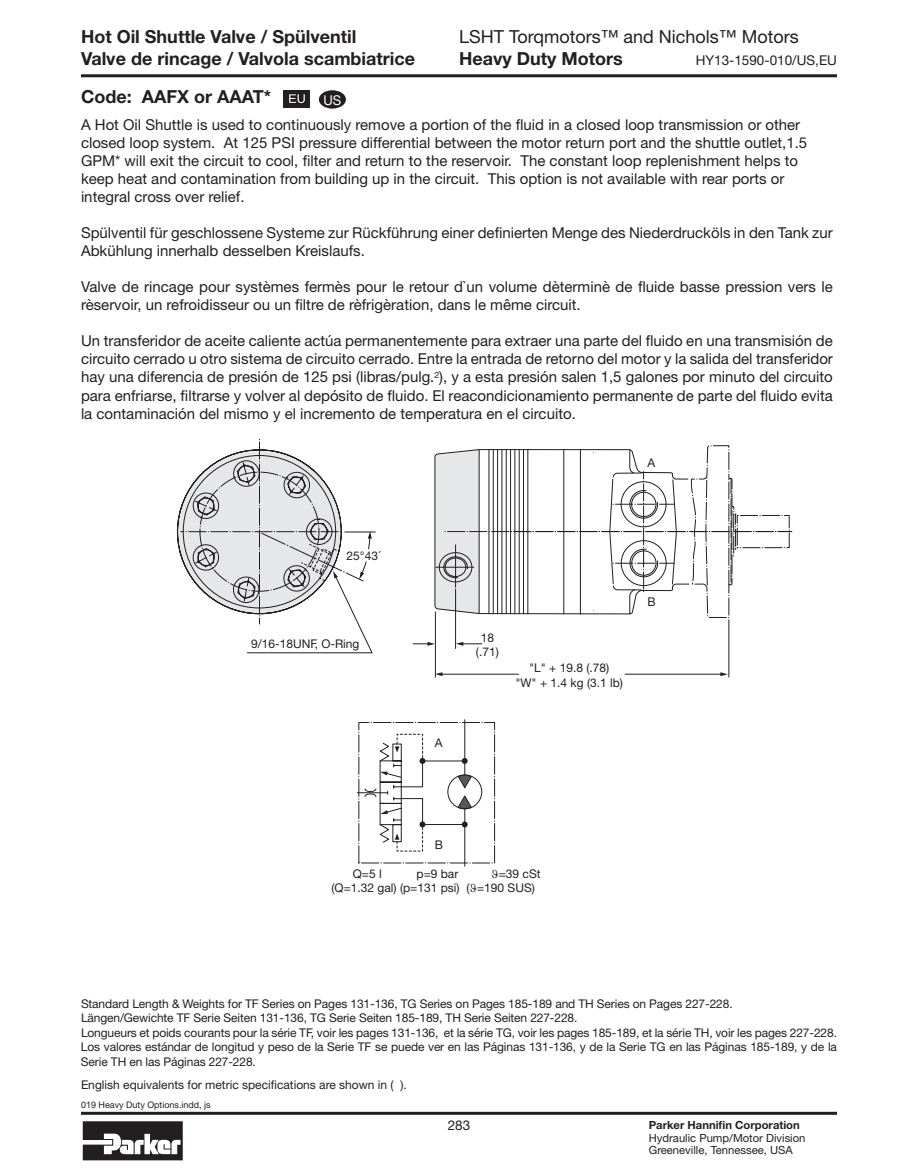
<style>
.page{position:relative;width:918px;height:1175px;background:#fff}
.page>*{position:absolute;margin:0;border:0;box-sizing:border-box;transform-origin:0 0}
.Kapitelüberschrift{font:700 18px "Helvetica Neue LT Std";color:#231f20}
.t1{font:18px "Helvetica Neue LT Std";color:#231f20}
.Subhead_1{font:700 18px "Helvetica Neue LT Std";color:#231f20}
.Fließtext{font:15px/18px "Helvetica Neue LT Std";color:#231f20}
.t2{font:13.5px "Helvetica Neue LT Std";color:#231f20}
.t3{font:13.5px "Helvetica Neue LT Std";color:#fff}
.Headline{font:12px/14.4px "Helvetica Neue LT Std";letter-spacing:-.01em;color:#231f20;text-align:center}
.Grafiken-Tabellen{font:12px "Helvetica Neue LT Std";color:#231f20}
.t4{font:11.25px/12.8px "Helvetica Neue LT Std";color:#231f20}
.t5{font:700 11.25px "Helvetica Neue LT Std";color:#231f20}
.t6{font:9px "Helvetica Neue LT Std";color:#231f20}
</style>
<div class="page">
<hr style="left:81px;top:74px;width:756px;height:3px;background:#231f20">
<hr style="left:81px;top:1111px;width:756px;height:3px;background:#231f20">
<svg style="left:83px;top:1121px;width:100px;height:39px"></svg>
<svg style="left:177px;top:439px;width:199px;height:214px"></svg>
<hr style="left:625px;top:674px;width:98px;height:1px;background:#231f20">
<svg style="left:720px;top:672px;width:8px;height:4px"></svg>
<hr style="left:440px;top:674px;width:78px;height:1px;background:#231f20">
<svg style="left:436px;top:672px;width:7px;height:4px"></svg>
<hr style="left:435px;top:612px;width:1px;height:65px;background:#231f20">
<hr style="left:728px;top:619px;width:1px;height:58px;background:#231f20">
<svg style="left:435px;top:445px;width:357px;height:173px"></svg>
<hr style="left:455px;top:545px;width:1px;height:42px;background:#231f20">
<hr style="left:436px;top:567px;width:38px;height:1px;background:#231f20">
<hr style="left:455px;top:589px;width:1px;height:59px;background:#231f20">
<svg style="left:456px;top:642px;width:26px;height:4px"></svg>
<svg style="left:413px;top:642px;width:22px;height:4px"></svg>
<div style="left:447px;top:774px;width:35px;height:35px;border:1px solid #231f20;border-radius:50%"></div>
<div style="left:358px;top:722px;width:137px;height:141px;border:1px dashed #231f20"></div>
<hr style="left:464px;top:719px;width:1px;height:55px;background:#231f20">
<hr style="left:464px;top:809px;width:1px;height:57px;background:#231f20">
<svg style="left:357px;top:733px;width:115px;height:118px"></svg>
<div style="left:283px;top:90px;width:27px;height:17px;background:#231f20"></div>
<svg style="left:289px;top:94px;width:16px;height:9px"></svg>
<div style="left:319px;top:90px;width:27px;height:19px;background:#231f20;border-radius:50%"></div>
<p class="Kapitelüberschrift" style="left:81px;top:26px;width:277px">Hot Oil Shuttle Valve / Spülventil</p>
<p class="Kapitelüberschrift" style="left:81px;top:47px;width:336px">Valve de rincage / Valvola scambiatrice</p>
<p class="Subhead_1" style="left:81px;top:86px;width:192px">Code: AAFX or AAAT*</p>
<p class="t3" style="left:323px;top:92px;width:19px">US</p>
<p class="t1" style="left:459px;top:26px;width:341px">LSHT Torqmotors™ and Nichols™ Motors</p>
<p class="Kapitelüberschrift" style="left:459px;top:47px;width:165px">Heavy Duty Motors</p>
<p class="t2" style="left:696px;top:52px;width:143px">HY13-1590-010/US,EU</p>
<p class="Fließtext" style="left:81px;top:116px;width:728px">A Hot Oil Shuttle is used to continuously remove a portion of the fluid in a closed loop transmission or other closed loop system. At 125 PSI pressure differential between the motor return port and the shuttle outlet,1.5<br>GPM* will exit the circuit to cool, filter and return to the reservoir. The constant loop replenishment helps to keep heat and contamination from building up in the circuit. This option is not available with rear ports or integral cross over relief.</p>
<p class="Fließtext" style="left:81px;top:224px;width:753px">Spülventil für geschlossene Systeme zur Rückführung einer definierten Menge des Niederdrucköls in den Tank zur<br>Abkühlung innerhalb desselben Kreislaufs.</p>
<p class="Fließtext" style="left:81px;top:278px;width:753px">Valve de rincage pour systèmes fermès pour le retour d`un volume dèterminè de fluide basse pression vers le rèservoir, un refroidisseur ou un filtre de rèfrigèration, dans le même circuit.</p>
<p class="Fließtext" style="left:81px;top:332px;width:753px;text-align:justify">Un transferidor de aceite caliente actúa permanentemente para extraer una parte del fluido en una transmisión de circuito cerrado u otro sistema de circuito cerrado. Entre la entrada de retorno del motor y la salida del transferidor hay una diferencia de presión de 125 psi (libras/pulg.<sup>2</sup>), y a esta presión salen 1,5 galones por minuto del circuito para enfriarse, filtrarse y volver al depósito de fluido. El reacondicionamiento permanente de parte del fluido evita la contaminación del mismo y el incremento de temperatura en el circuito.</p>
<p class="Headline" style="left:347px;top:548px;width:36px">25°43´</p>
<p class="Headline" style="left:251px;top:637px;width:110px">9/16-18UNF, O-Ring</p>
<p class="Headline" style="left:647px;top:455px;width:9px">A</p>
<p class="Headline" style="left:435px;top:735px;width:9px">A</p>
<p class="Headline" style="left:476px;top:630px;width:24px">18 (.71)</p>
<p class="Headline" style="left:515px;top:660px;width:109px">"L" + 19.8 (.78)<br>"W" + 1.4 kg (3.1 lb)</p>
<p class="Headline" style="left:647px;top:594px;width:10px">B</p>
<p class="Headline" style="left:435px;top:837px;width:10px">B</p>
<p class="Grafiken-Tabellen" style="left:353px;top:866px;width:30px">Q=5 l</p>
<p class="Grafiken-Tabellen" style="left:417px;top:866px;width:43px">p=9 bar</p>
<p class="Grafiken-Tabellen" style="left:499px;top:866px;width:43px">=39 cSt</p>
<p class="Grafiken-Tabellen" style="left:332px;top:881px;width:205px">(Q=1.32 gal) (p=131 psi) ( =190 SUS)</p>
<p class="Headline" style="left:81px;top:996px;width:653px">Standard Length &amp; Weights for TF Series on Pages 131-136, TG Series on Pages 185-189 and TH Series on Pages 227-228.</p>
<p class="Headline" style="left:81px;top:1010px;width:498px">Längen/Gewichte TF Serie Seiten 131-136, TG Serie Seiten 185-189, TH Serie Seiten 227-228.</p>
<p class="Headline" style="left:81px;top:1025px;width:758px">Longueurs et poids courants pour la série TF, voir les pages 131-136, et la série TG, voir les pages 185-189, et la série TH, voir les pages 227-228.</p>
<p class="Headline" style="left:81px;top:1039px;width:758px;text-align:left">Los valores estándar de longitud y peso de la Serie TF se puede ver en las Páginas 131-136, y de la Serie TG en las Páginas 185-189, y de la<br>Serie TH en las Páginas 227-228.</p>
<p class="Headline" style="left:81px;top:1077px;width:327px">English equivalents for metric specifications are shown in ( ).</p>
<p class="t6" style="left:81px;top:1099px;width:131px">019 Heavy Duty Options.indd, js</p>
<p class="t2" style="left:448px;top:1117px;width:24px">283</p>
<p class="t5" style="left:649px;top:1117px;width:153px">Parker Hannifin Corporation</p>
<p class="t4" style="left:649px;top:1131px;width:158px">Hydraulic Pump/Motor Division<br>Greeneville, Tennessee, USA</p>
</div>
